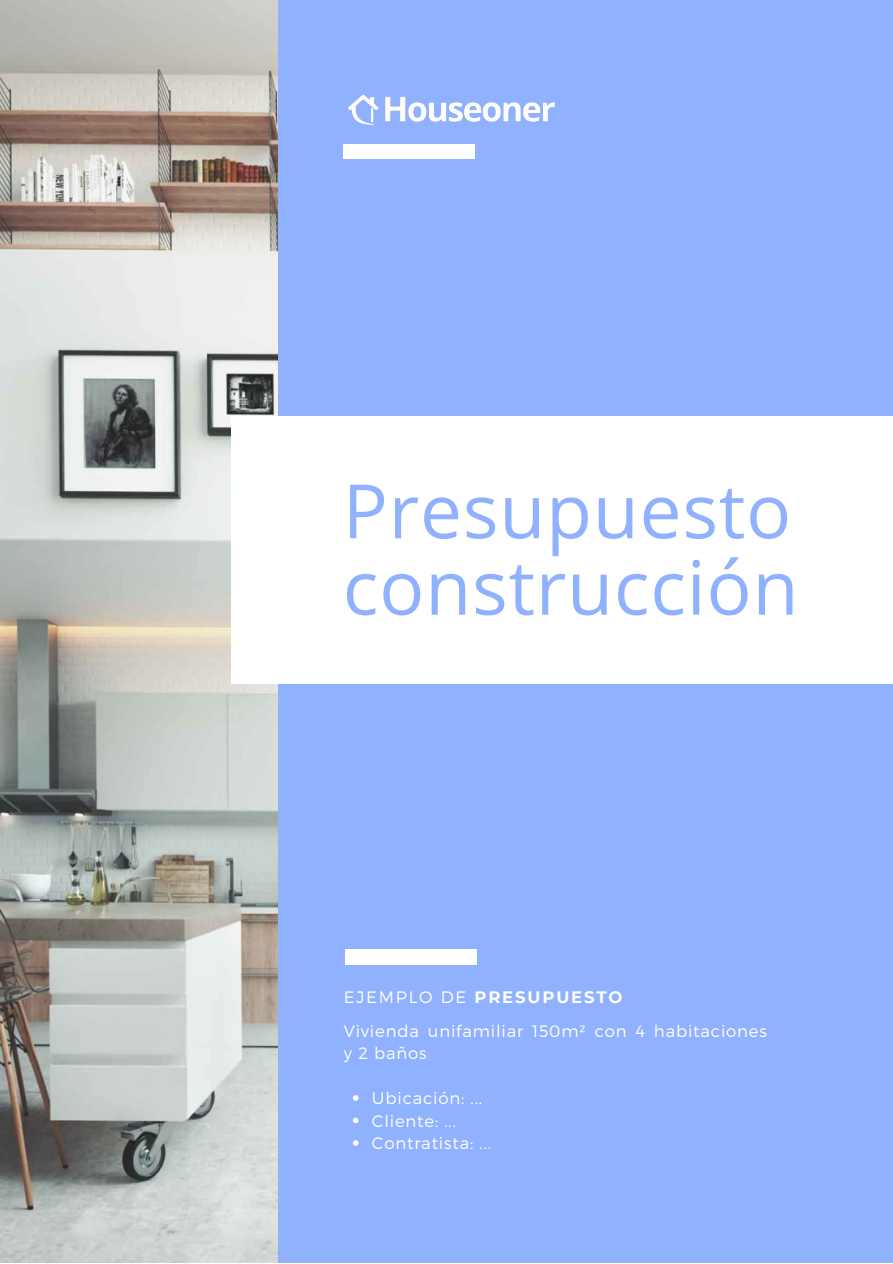
<style>
.page{position:relative;width:893px;height:1264px;background:#fff}
.page>*{position:absolute;margin:0;border:0;box-sizing:border-box;transform-origin:0 0}
.t1{font:75px/76.5px "Open Sans";letter-spacing:.01em;color:#90b2fe}
.t2{font:300 16.5px/22.5px "Montserrat";letter-spacing:.05em;color:#fff}
.t3{font:700 16.5px "Montserrat";letter-spacing:.11em;color:#fff}
.s1{font-weight:300}
</style>
<div class="page">
<div style="left:0;top:0;width:892px;height:1262px;background:#90b2fe"></div>
<img style="left:0;top:0;width:278px;height:1262px">
<div style="left:343px;top:144px;width:131px;height:15px;background:#fff"></div>
<div style="left:345px;top:949px;width:131px;height:15px;background:#fff"></div>
<div style="left:231px;top:416px;width:661px;height:268px;background:#fff"></div>
<img style="left:347px;top:94px;width:208px;height:31px">
<svg style="left:353px;top:1095px;width:5px;height:5px"></svg>
<svg style="left:353px;top:1117px;width:5px;height:6px"></svg>
<svg style="left:353px;top:1140px;width:5px;height:5px"></svg>
<h1 class="t1" style="left:343px;top:471px;width:457px">Presupuesto construcción</h1>
<p class="t3" style="left:344px;top:987px;width:280px"><span class="s1">EJEMPLO DE</span> PRESUPUESTO</p>
<p class="t2" style="left:344px;top:1018px;width:424px">Vivienda unifamiliar 150m² con 4 habitaciones y 2 baños</p>
<p class="t2" style="left:372px;top:1086px;width:121px">Ubicación: ...<br>Cliente: ...<br>Contratista: ...</p>
</div>
